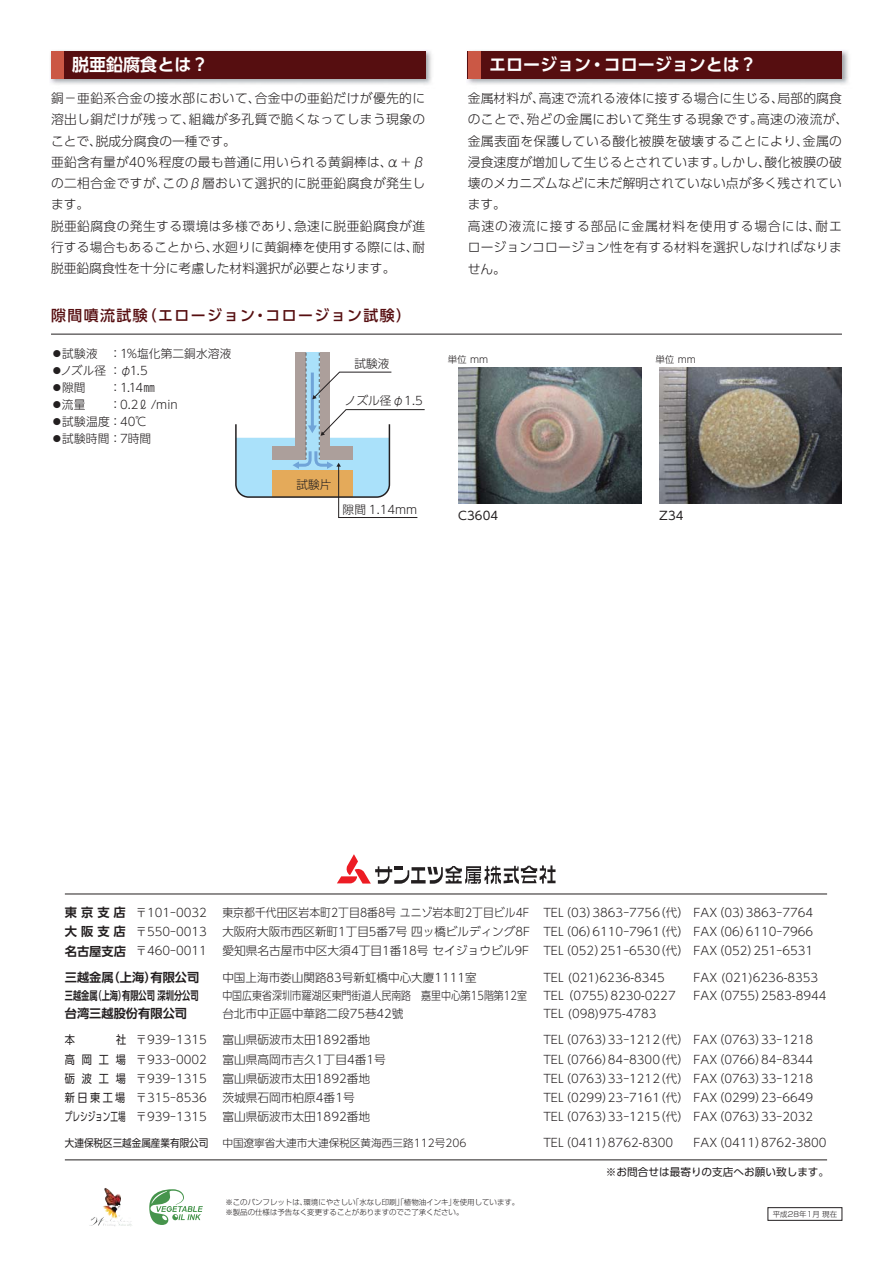
<style>
.page{position:relative;width:893px;height:1263px;background:#fff}
.page>*{position:absolute;margin:0;border:0;box-sizing:border-box;transform-origin:0 0}
.t1{font:16.95px "UD Shin Go Pro De Bold 90 pv RKSJ H";color:#fff}
.t2{font:14.85px "UD Shin Go Pro Medium 90 pv RKSJ H";letter-spacing:.1em;color:#560e10}
.t3{font:12.75px/21.3px "UD Shin Go Pro Light 90 pv RKSJ H";letter-spacing:.02em;color:#231f20}
.t4{font:12.15px "UD Shin Go Pro De Bold 90 pv RKSJ H";color:#231f20}
.t5{font:11.7px "UD Shin Go Pro Light 90 pv RKSJ H";color:#231f20}
.t6{font:11.7px "UD Shin Go Pro Light 90 pv RKSJ H";color:#231f20;scale:.93 1}
.t7{font:11.7px "UD Shin Go NT Pro Light 90 pv RKSJ H";letter-spacing:.01em;color:#231f20}
.t8{font:11.7px "UD Shin Go Pro Light 90 pv RKSJ H";color:#231f20;scale:.85 1}
.t9{font:11.7px "UD Shin Go Pro De Bold 90 pv RKSJ H";color:#231f20;scale:.7 1}
.t10{font:11.7px "UD Shin Go Pro Regular 90 pv RKSJ H";letter-spacing:.01em;color:#231f20}
.t11{font:10.65px "UD Shin Go Pro Light 90 pv RKSJ H";color:#231f20}
.t12{font:10.65px "UD Shin Go Pro Regular 90 pv RKSJ H";color:#231f20}
.t13{font:10.65px "UD Shin Go Pro Regular 90 pv RKSJ H";color:#231f20;scale:.9 1}
.t14{font:9.6px "UD Shin Go Pro Light 90 pv RKSJ H";letter-spacing:.01em;color:#231f20}
.t15{font:7.5px/10.6px "Shin Go Pro Light 90 pv RKSJ H";color:#231f20}
.s1{font-family:"UD Shin Go Pro De Bold 90 pv RKSJ H";font-size:12.15px}
.s2{font-family:"UD Shin Go Pro Regular 90 pv RKSJ H"}
</style>
<div class="page">
<img style="left:50px;top:50px;width:382px;height:35px">
<div style="left:51px;top:51px;width:374px;height:28px;background:#560e10"></div>
<img style="left:467px;top:50px;width:382px;height:35px">
<div style="left:468px;top:51px;width:374px;height:28px;background:#560e10"></div>
<div style="left:51px;top:51px;width:13px;height:28px;background:#cb5845"></div>
<div style="left:468px;top:51px;width:12px;height:28px;background:#cb5845"></div>
<hr style="left:51px;top:334px;width:791px;height:1px;background:#231f20">
<svg style="left:235px;top:353px;width:190px;height:165px"></svg>
<img style="left:659px;top:368px;width:183px;height:136px">
<img style="left:458px;top:368px;width:183px;height:136px">
<div style="left:768px;top:1207px;width:74px;height:13px;border:1px solid #231f20"></div>
<img style="left:102px;top:1188px;width:12px;height:34px">
<svg style="left:149px;top:1189px;width:54px;height:36px"></svg>
<svg style="left:337px;top:854px;width:218px;height:30px"></svg>
<hr style="left:65px;top:894px;width:762px;height:1px;background:#231f20">
<hr style="left:65px;top:1159px;width:762px;height:1px;background:#231f20">
<h1 class="t1" style="left:72px;top:59px;width:138px">脱亜鉛腐食とは？</h1>
<h1 class="t1" style="left:489px;top:59px;width:269px">エロージョン・コロージョンとは？</h1>
<p class="t3" style="left:143px;top:89px;width:14px">の</p>
<p class="t3" style="left:255px;top:89px;width:172px">合金中の亜鉛だ が優先的に</p>
<p class="t3" style="left:468px;top:89px;width:124px">金 材料が高速 流</p>
<p class="t3" style="left:51px;top:89px;width:376px;text-indent:296px">け<br>溶出し銅だけが残って、組織が多孔質で脆くなってしまう現象のことで、脱成分腐食の一種です。<br>亜鉛含有量が40％程度の最も普通に用いられる黄銅棒は、α＋βの二相合金ですが、このβ層おいて選択的に脱亜鉛腐食が発生します。<br>脱亜鉛腐食の発生する環境は多様であり、急速に脱亜鉛腐食が進行する場合もあることから、水廻りに黄銅棒を使用する際には、耐脱亜鉛腐食性を十分に考慮した材料選択が必要となります。</p>
<p class="t3" style="left:481px;top:89px;width:14px">属</p>
<p class="t3" style="left:532px;top:89px;width:14px">、</p>
<p class="t3" style="left:564px;top:89px;width:105px">で れる液体 接</p>
<p class="t3" style="left:468px;top:89px;width:382px;text-indent:252px">に じる、局部的腐食のことで、殆どの金属において発生する現象です。高速の液流が、金属表面を保護している酸化被膜を破壊することにより、金属の浸食速度が増加して生じるとされています。しかし、酸化被膜の破壊のメカニズムなどに未だ解明されていない点が多く残されています。<br>高速の液流に接する部品に金属材料を使用する場合には、耐エロージョンコロージョン性を有する材料を選択しなければなりません。</p>
<p class="t3" style="left:642px;top:89px;width:105px">に する場合 生</p>
<p class="t3" style="left:51px;top:89px;width:211px">銅－亜鉛系合金 接水部において、</p>
<p class="t2" style="left:51px;top:310px;width:362px">隙間噴流試験（エロージョン・コロージョン試験）</p>
<p class="t7" style="left:51px;top:349px;width:182px">●試験液 ： 1%塩化第二銅水溶液</p>
<p class="t7" style="left:51px;top:366px;width:98px">●ノズル径 ： φ1.5</p>
<p class="t7" style="left:51px;top:383px;width:36px">●隙間</p>
<p class="t7" style="left:110px;top:383px;width:47px">： 1.14㎜</p>
<p class="t7" style="left:51px;top:400px;width:36px">●流量</p>
<p class="t7" style="left:110px;top:400px;width:70px">： 0.2ℓ/min</p>
<p class="t7" style="left:51px;top:417px;width:98px">●試験温度 ： 40℃</p>
<p class="t7" style="left:51px;top:434px;width:102px">●試験時間 ： 7時間</p>
<p class="t5" style="left:296px;top:480px;width:37px">試験片</p>
<p class="t5" style="left:354px;top:360px;width:37px">試験液</p>
<p class="t5" style="left:345px;top:396px;width:80px">ノズル径φ1.5</p>
<p class="t14" style="left:448px;top:356px;width:42px">単位 mm</p>
<p class="t14" style="left:655px;top:356px;width:42px">単位 mm</p>
<p class="t5" style="left:343px;top:505px;width:76px">隙間 1.14mm</p>
<p class="t10" style="left:458px;top:511px;width:42px">C3604</p>
<p class="t10" style="left:659px;top:511px;width:26px">Z34</p>
<p class="t5" style="left:65px;top:908px;width:144px"><span class="s1">東京支店</span> 〒101-0032</p>
<p class="t6" style="left:222px;top:908px;width:637px">東京都千代田区岩本町2丁目8番8号 ユニゾ岩本町2丁目ビル4F TEL（03）3863-7756（代） FAX（03）3863-7764</p>
<p class="t5" style="left:65px;top:927px;width:144px"><span class="s1">大阪支店</span> 〒550-0013</p>
<p class="t5" style="left:222px;top:927px;width:592px">大阪府大阪市西区新町1丁目5番7号 四ッ橋ビルディング8F TEL（06）6110-7961（代） FAX（06）6110-7966</p>
<p class="t5" style="left:65px;top:946px;width:144px"><span class="s1">名古屋支店</span> 〒460-0011</p>
<p class="t5" style="left:222px;top:946px;width:592px">愛知県名古屋市中区大須4丁目1番18号 セイジョウビル9F TEL（052）251-6530（代） FAX（052）251-6531</p>
<p class="t4" style="left:65px;top:973px;width:136px">三越金属（上海）有限公司</p>
<p class="t5" style="left:222px;top:973px;width:256px">中国上海市娄山関路83号新虹橋中心大廈1111室</p>
<p class="t5" style="left:543px;top:973px;width:123px">TEL (021)6236-8345</p>
<p class="t5" style="left:693px;top:973px;width:126px">FAX (021)6236-8353</p>
<p class="t9" style="left:65px;top:991px;width:192px">三越金属（上海）有限公司 深圳分公司</p>
<p class="t8" style="left:222px;top:991px;width:360px">中国広東省深圳市羅湖区東門街道人民南路　嘉里中心第15階第12室</p>
<p class="t5" style="left:543px;top:991px;width:134px">TEL （0755）8230-0227</p>
<p class="t5" style="left:693px;top:991px;width:135px">FAX（0755）2583-8944</p>
<p class="t4" style="left:65px;top:1009px;width:124px">台湾三越股份有限公司</p>
<p class="t5" style="left:222px;top:1009px;width:183px">台北市中正區中華路二段75巷42號</p>
<p class="t5" style="left:543px;top:1009px;width:114px">TEL (098)975-4783</p>
<p class="t5" style="left:65px;top:1035px;width:144px"><span class="s2">本　　　社</span> 〒939-1315</p>
<p class="t5" style="left:222px;top:1035px;width:149px">富山県砺波市太田1892番地</p>
<p class="t5" style="left:543px;top:1035px;width:271px">TEL（0763）33-1212（代） FAX（0763）33-1218</p>
<p class="t5" style="left:65px;top:1055px;width:144px"><span class="s2">高 岡 工 場</span> 〒933-0002</p>
<p class="t5" style="left:222px;top:1055px;width:165px">富山県高岡市吉久1丁目4番1号</p>
<p class="t5" style="left:543px;top:1055px;width:271px">TEL（0766）84-8300（代） FAX（0766）84-8344</p>
<p class="t5" style="left:65px;top:1074px;width:144px"><span class="s2">砺 波 工 場</span> 〒939-1315</p>
<p class="t5" style="left:222px;top:1074px;width:149px">富山県砺波市太田1892番地</p>
<p class="t5" style="left:543px;top:1074px;width:271px">TEL（0763）33-1212（代） FAX（0763）33-1218</p>
<p class="t5" style="left:65px;top:1093px;width:144px"><span class="s2">新日東工場</span> 〒315-8536</p>
<p class="t5" style="left:222px;top:1093px;width:134px">茨城県石岡市柏原4番1号</p>
<p class="t5" style="left:543px;top:1093px;width:271px">TEL（0299）23-7161（代） FAX（0299）23-6649</p>
<p class="t5" style="left:65px;top:1112px;width:144px"><span class="s2">プレシジョン工場</span> 〒939-1315</p>
<p class="t5" style="left:222px;top:1112px;width:149px">富山県砺波市太田1892番地</p>
<p class="t5" style="left:543px;top:1112px;width:271px">TEL（0763）33-1215（代） FAX（0763）33-2032</p>
<p class="t13" style="left:65px;top:1139px;width:161px">大連保税区三越金属産業有限公司</p>
<p class="t11" style="left:222px;top:1139px;width:246px">中国遼寧省大連市大連保税区黄海西三路112号206</p>
<p class="t5" style="left:543px;top:1139px;width:131px">TEL（0411）8762-8300</p>
<p class="t5" style="left:693px;top:1139px;width:135px">FAX（0411）8762-3800</p>
<p class="t12" style="left:606px;top:1167px;width:225px">※お問合せは最寄りの支店へお願い致します。</p>
<p class="t15" style="left:225px;top:1197px;width:295px">※このパンフレットは、環境にやさしい「水なし印刷」「植物油インキ」を使用しています。※製品の仕様は予告なく変更することがありますのでご了承ください。</p>
<p class="t15" style="left:773px;top:1210px;width:66px">平成28年1月 現在</p>
</div>
